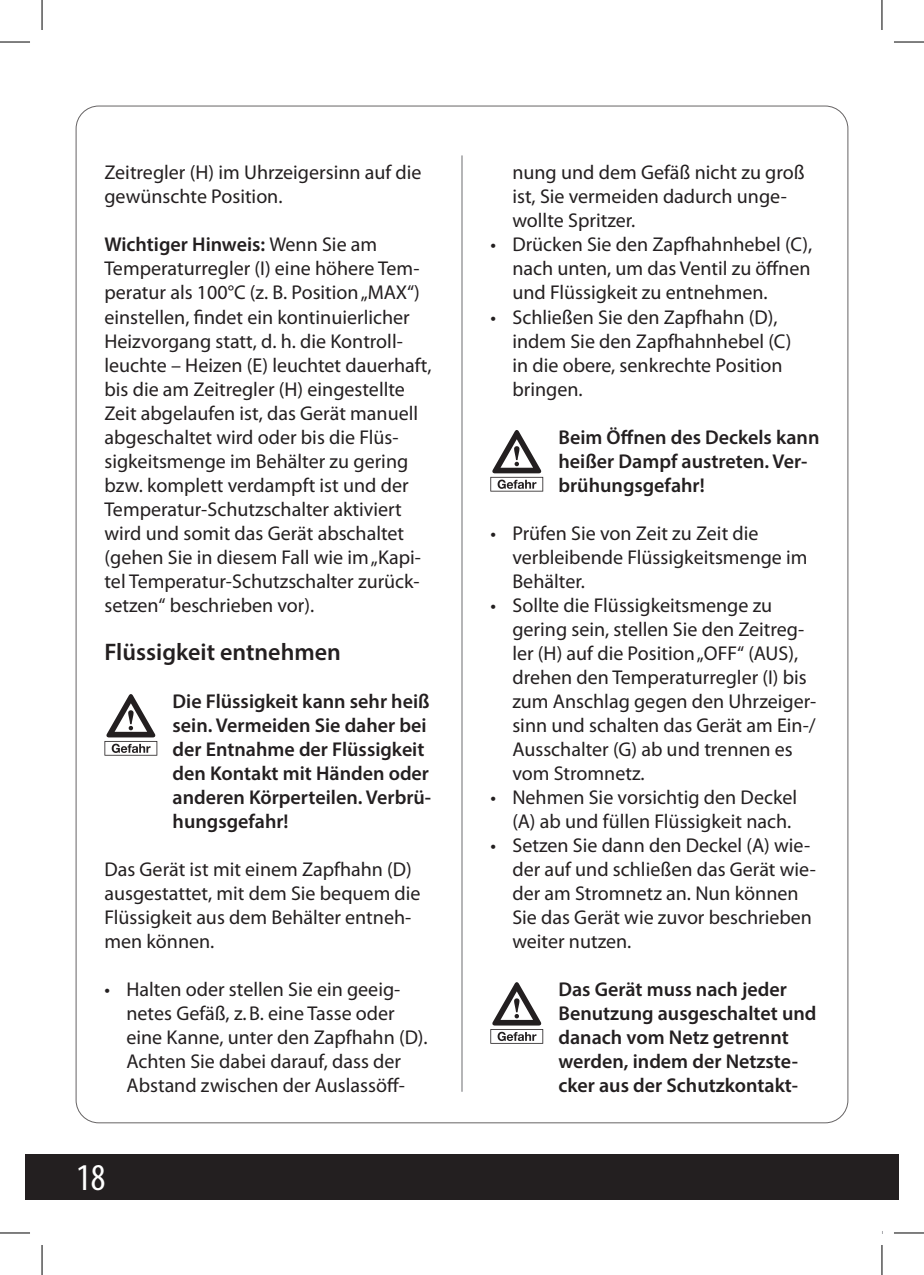
<style>
.page{position:relative;width:924px;height:1275px;background:#fff}
.page>*{position:absolute;margin:0;border:0;box-sizing:border-box;transform-origin:0 0}
.t1{font:condensed 38px "Myriad Pro";color:#fff}
.t2{font:600 24px "Myriad Pro";color:#231f20}
.t3{font:20px/24px "Myriad Pro";color:#231f20}
.t4{font:600 20px/24px "Myriad Pro";color:#231f20}
.s1{font-weight:600}
</style>
<div class="page">
<div style="left:25px;top:1154px;width:873px;height:45px;background:#231f20"></div>
<hr style="left:461px;top:155px;width:1px;height:936px;background:#6c6d70">
<svg style="left:104px;top:694px;width:53px;height:61px"></svg>
<svg style="left:490px;top:430px;width:53px;height:61px"></svg>
<svg style="left:490px;top:982px;width:53px;height:61px"></svg>
<hr style="left:0;top:42px;width:30px;height:1px;background:#000">
<hr style="left:893px;top:42px;width:30px;height:1px;background:#000">
<hr style="left:0;top:1232px;width:30px;height:1px;background:#000">
<hr style="left:893px;top:1232px;width:30px;height:1px;background:#000">
<hr style="left:42px;top:0;width:1px;height:30px;background:#000">
<hr style="left:42px;top:1245px;width:1px;height:30px;background:#000">
<hr style="left:881px;top:0;width:1px;height:30px;background:#000">
<hr style="left:881px;top:1245px;width:1px;height:30px;background:#000">
<p class="t3" style="left:104px;top:161px;width:318px">Zeitregler (H) im Uhrzeigersinn auf die gewünschte Position.</p>
<p class="t3" style="left:104px;top:233px;width:328px"><span class="s1">Wichtiger Hinweis:</span> Wenn Sie am Temperaturregler (I) eine höhere Tem&shy;peratur als 100°C (z. B. Position „MAX“) einstellen, findet ein kontinuierlicher Heizvorgang statt, d. h. die Kontroll&shy;leuchte – Heizen (E) leuchtet dauerhaft, bis die am Zeitregler (H) eingestellte Zeit abgelaufen ist, das Gerät manuell abgeschaltet wird oder bis die Flüs&shy;sigkeitsmenge im Behälter zu gering bzw. komplett verdampft ist und der Temperatur-Schutzschalter aktiviert wird und somit das Gerät abschaltet (gehen Sie in diesem Fall wie im „Kapi&shy;tel Temperatur-Schutzschalter zurück&shy;setzen“ beschrieben vor).</p>
<p class="t2" style="left:104px;top:636px;width:238px">Flüssigkeit entnehmen</p>
<p class="t4" style="left:172px;top:688px;width:260px">Die Flüssigkeit kann sehr heiß sein. Vermeiden Sie daher bei der Entnahme der Flüssigkeit den Kontakt mit Händen oder anderen Körperteilen. Verbrü&shy;hungsgefahr!</p>
<p class="t3" style="left:104px;top:857px;width:317px">Das Gerät ist mit einem Zapfhahn (D) ausgestattet, mit dem Sie bequem die<br>Flüssigkeit aus dem Behälter entneh&shy;men können.</p>
<p class="t3" style="left:126px;top:977px;width:302px;text-indent:-22px">• Halten oder stellen Sie ein geeig&shy;netes Gefäß, z.B. eine Tasse oder eine Kanne, unter den Zapfhahn (D).<br>Achten Sie dabei darauf, dass der Abstand zwischen der Auslassöff-</p>
<h1 class="t1" style="left:76px;top:1154px;width:31px">18</h1>
<p class="t3" style="left:512px;top:161px;width:293px">nung und dem Gefäß nicht zu groß ist, Sie vermeiden dadurch unge&shy;wollte Spritzer.</p>
<p class="t3" style="left:512px;top:233px;width:301px;text-align:justify;text-indent:-22px">• Drücken Sie den Zapfhahnhebel (C), nach unten, um das Ventil zu öffnen und Flüssigkeit zu entnehmen.</p>
<p class="t3" style="left:512px;top:305px;width:280px;text-indent:-22px">• Schließen Sie den Zapfhahn (D), indem Sie den Zapfhahnhebel (C) in die obere, senkrechte Position bringen.</p>
<p class="t4" style="left:558px;top:424px;width:262px">Beim Öffnen des Deckels kann heißer Dampf austreten. Ver&shy;brühungsgefahr!</p>
<p class="t3" style="left:512px;top:521px;width:296px;text-indent:-22px">• Prüfen Sie von Zeit zu Zeit die verbleibende Flüssigkeitsmenge im<br>Behälter.</p>
<p class="t3" style="left:512px;top:593px;width:305px;text-indent:-22px">• Sollte die Flüssigkeitsmenge zu gering sein, stellen Sie den Zeitreg&shy;ler (H) auf die Position „OFF“ (AUS), drehen den Temperaturregler (I) bis zum Anschlag gegen den Uhrzeiger&shy;sinn und schalten das Gerät am Ein-/<br>Ausschalter (G) ab und trennen es vom Stromnetz.</p>
<p class="t3" style="left:490px;top:785px;width:308px;text-align:right">• Nehmen Sie vorsichtig den Deckel (A) ab und füllen Flüssigkeit nach.</p>
<p class="t3" style="left:512px;top:833px;width:305px;text-indent:-22px">• Setzen Sie dann den Deckel (A) wie&shy;der auf und schließen das Gerät wie&shy;der am Stromnetz an. Nun können<br>Sie das Gerät wie zuvor beschrieben weiter nutzen.</p>
<p class="t4" style="left:558px;top:976px;width:259px">Das Gerät muss nach jeder<br>Benutzung ausgeschaltet und danach vom Netz getrennt werden, indem der Netzste&shy;cker aus der Schutzkontakt-</p>
</div>
